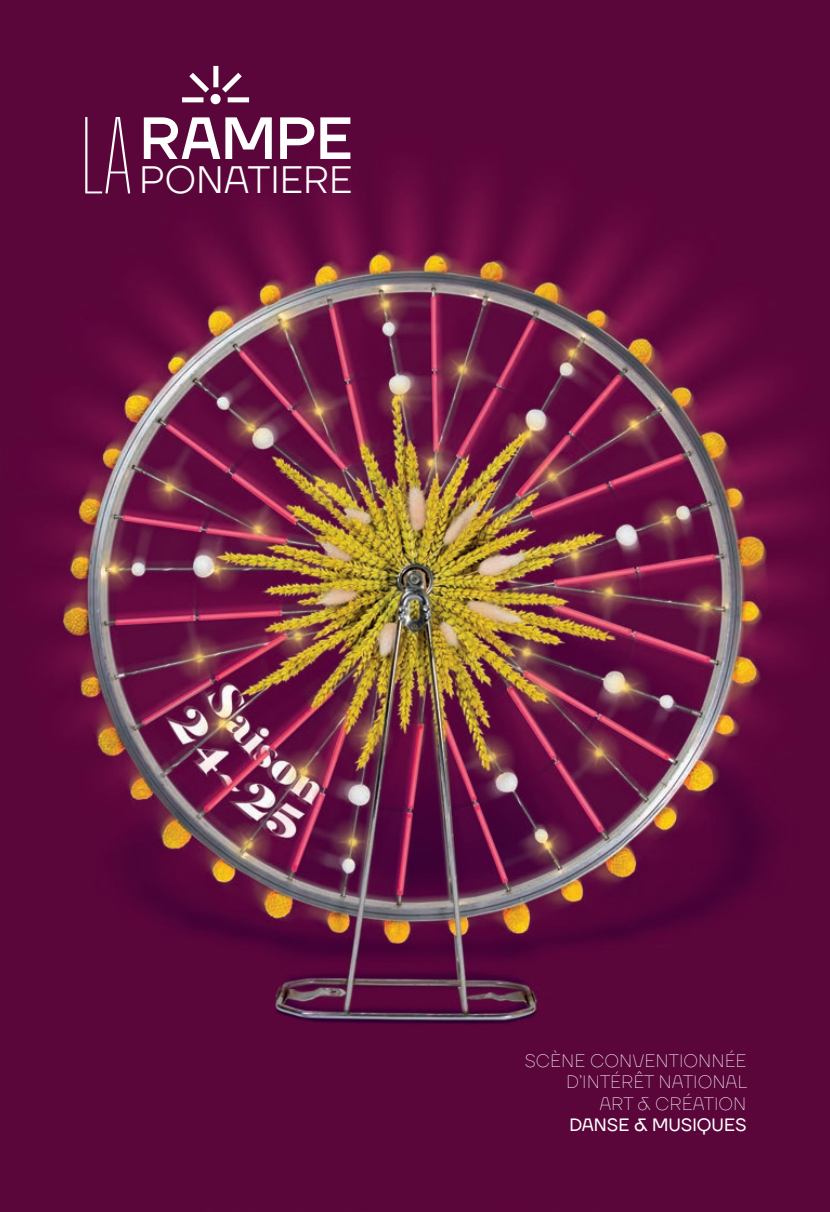
<style>
.page{position:relative;width:830px;height:1212px;background:#fff}
.page>*{position:absolute;margin:0;border:0;box-sizing:border-box;transform-origin:0 0}
.crédits{font:100 condensed 109.12px "Fixture";color:#fff}
.t1{font:500 59.4px "TT Firs Neue";color:#fff}
.t2{font:300 38.25px "TT Firs Neue";color:#fff}
.t3{font:100 18px/21.4px "TT Firs Neue";color:#fff;text-align:right}
.s1{font-weight:400}
</style>
<div class="page">
<img style="left:0;top:0;width:829px;height:1212px">
<div style="left:227px;top:97px;width:22px;height:5px;background:#fff"></div>
<div style="left:182px;top:97px;width:21px;height:5px;background:#fff"></div>
<svg style="left:184px;top:67px;width:63px;height:31px;background:#732a57"></svg>
<div style="left:213px;top:66px;width:5px;height:21px;background:#fff"></div>
<div style="left:210px;top:94px;width:10px;height:10px;background:#fff;border-radius:50%"></div>
<p class="crédits" style="left:79px;top:81px;width:55px">LA</p>
<p class="t1" style="left:140px;top:98px;width:214px">RAMPE</p>
<p class="t2" style="left:139px;top:154px;width:214px">PONATIERE</p>
<p class="t3" style="left:524px;top:1049px;width:224px">SCÈNE CONVENTIONNÉE<br>D’INTÉRÊT NATIONAL<br>ART &amp; CRÉATION<br><span class="s1">DANSE &amp; MUSIQUES</span></p>
</div>
